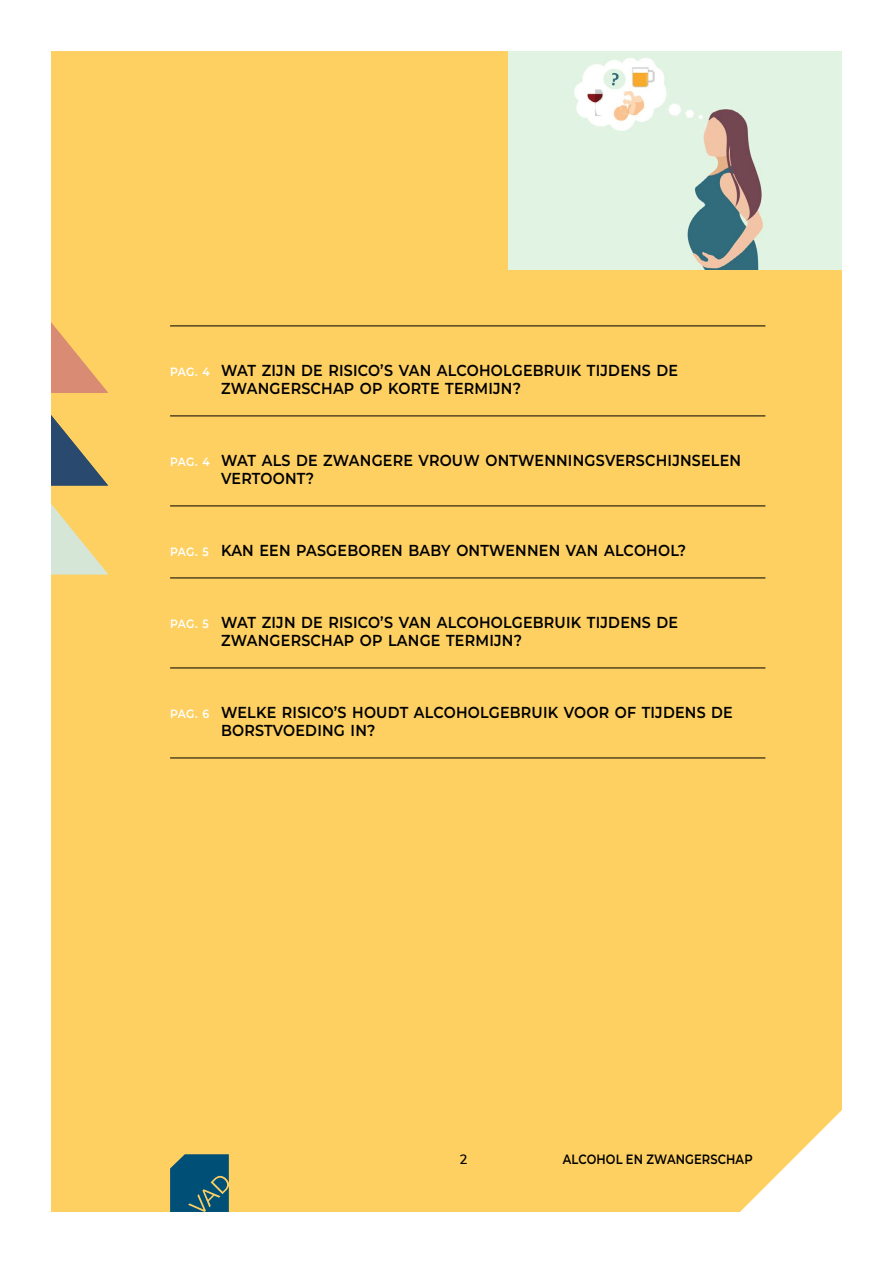
<style>
.page{position:relative;width:893px;height:1263px;background:#fff}
.page>*{position:absolute;margin:0;border:0;box-sizing:border-box;transform-origin:0 0}
.t1{font:600 15.9px/18px "Montserrat";letter-spacing:.015em;color:#000;scale:.9 1}
.t2{font:600 13.5px "Montserrat";letter-spacing:.01em;color:#000;scale:.85 1}
.t3{font:600 13.5px "Nunito Sans";color:#000}
.s1{font-size:12px;color:#fff}
</style>
<div class="page">
<div style="left:51px;top:51px;width:791px;height:271px;background:#fed061"></div>
<div style="left:51px;top:322px;width:791px;height:890px;background:#fed061"></div>
<hr style="left:170px;top:326px;width:595px;height:1px;background:#000">
<hr style="left:170px;top:416px;width:595px;height:1px;background:#000">
<hr style="left:170px;top:506px;width:595px;height:1px;background:#000">
<hr style="left:170px;top:578px;width:595px;height:1px;background:#000">
<hr style="left:170px;top:668px;width:595px;height:1px;background:#000">
<hr style="left:170px;top:758px;width:595px;height:1px;background:#000">
<svg style="left:51px;top:415px;width:57px;height:70px;background:#938c67"></svg>
<svg style="left:51px;top:504px;width:57px;height:70px;background:#e9db9b"></svg>
<svg style="left:51px;top:322px;width:57px;height:71px;background:#ebad6a"></svg>
<svg style="left:170px;top:1154px;width:59px;height:58px;background:#1a5c73"></svg>
<img style="left:508px;top:51px;width:334px;height:218px">
<p class="t1" style="left:221px;top:361px;width:509px;text-indent:-51px"><span class="s1">PAG. 4</span> WAT ZIJN DE RISICO’S VAN ALCOHOLGEBRUIK TIJDENS DE<br>ZWANGERSCHAP OP KORTE TERMIJN?</p>
<p class="t1" style="left:221px;top:451px;width:579px;text-indent:-51px"><span class="s1">PAG. 4</span> WAT ALS DE ZWANGERE VROUW ONTWENNINGSVERSCHIJNSELEN<br>VERTOONT?</p>
<p class="t1" style="left:170px;top:541px;width:575px"><span class="s1">PAG. 5</span> KAN EEN PASGEBOREN BABY ONTWENNEN VAN ALCOHOL?</p>
<p class="t1" style="left:221px;top:613px;width:509px;text-indent:-51px"><span class="s1">PAG. 5</span> WAT ZIJN DE RISICO’S VAN ALCOHOLGEBRUIK TIJDENS DE<br>ZWANGERSCHAP OP LANGE TERMIJN?</p>
<p class="t1" style="left:221px;top:703px;width:570px;text-indent:-51px"><span class="s1">PAG. 6</span> WELKE RISICO’S HOUDT ALCOHOLGEBRUIK VOOR OF TIJDENS DE<br>BORSTVOEDING IN?</p>
<p class="t3" style="left:459px;top:1149px;width:10px">2</p>
<p class="t2" style="left:563px;top:1149px;width:225px">ALCOHOL EN ZWANGERSCHAP</p>
</div>
